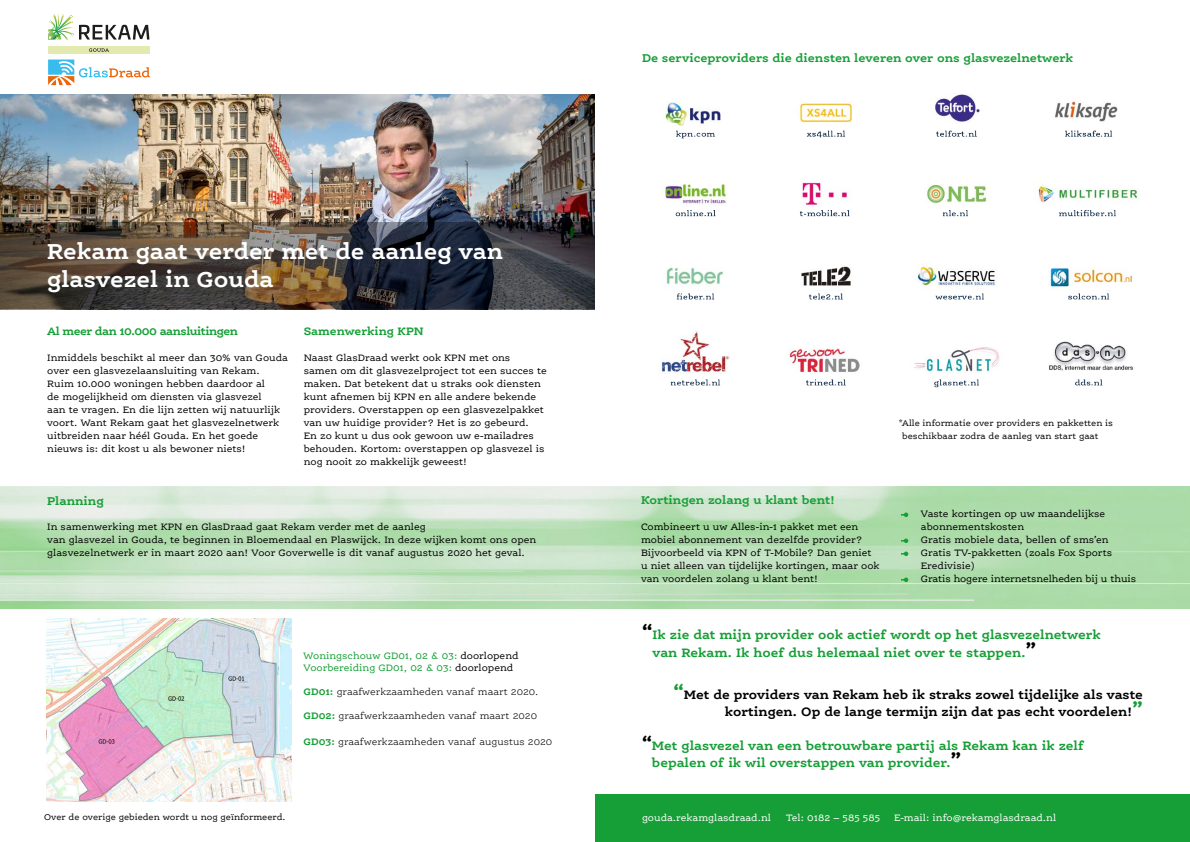
<style>
.page{position:relative;width:1190px;height:842px;background:#fff}
.page>*{position:absolute;margin:0;border:0;box-sizing:border-box;transform-origin:0 0}
.t1{font:700 23px/27.6px "Ernestine Pro";color:#fff}
.Alineastijl_1{font:700 13px/18px "Ernestine Pro";color:#169f36}
.Alineastijl_1-2{font:700 13px/17px "Ernestine Pro";color:#000;text-align:right}
.Kop{font:700 12px "Ernestine Pro";color:#169f36}
.subtekst{font:700 11.5px "Ernestine Pro";letter-spacing:-.04em;color:#169f36}
.Kop-2{font:700 11.5px "Ernestine Pro";color:#169f36}
.subtekst-2{font:10px/13px "Ernestine Pro";color:#000}
.t2{font:300 10px "Ernestine Pro";color:#000}
.t3{font:10px "Ernestine Pro";color:#fff}
.t4{font:10px "Ernestine Pro";color:#169f36}
.subtekst-3{font:9px/13px "Ernestine Pro";color:#000}
.s1{color:#000}
.s2{font-weight:700;color:#169f36}
.s3{font-size:20px;color:#000}
.s4{font-size:20px;color:#169f36}
.s5{font-size:19px;color:#000}
</style>
<div class="page">
<img style="left:0;top:95px;width:595px;height:127px">
<div style="left:595px;top:795px;width:595px;height:47px;background:#169f36"></div>
<img style="left:47px;top:618px;width:245px;height:183px">
<img style="left:0;top:222px;width:595px;height:87px">
<svg style="left:901px;top:512px;width:7px;height:5px"></svg>
<svg style="left:901px;top:538px;width:7px;height:5px"></svg>
<svg style="left:901px;top:551px;width:7px;height:5px"></svg>
<svg style="left:901px;top:577px;width:7px;height:5px"></svg>
<svg style="left:48px;top:14px;width:101px;height:26px"></svg>
<div style="left:48px;top:46px;width:102px;height:8px;background:#e3eab0"></div>
<svg style="left:48px;top:60px;width:102px;height:25px"></svg>
<svg style="left:89px;top:48px;width:20px;height:4px"></svg>
<img style="left:661px;top:94px;width:477px;height:294px">
<p class="t1" style="left:47px;top:237px;width:458px">Rekam gaat verder met de aanleg van glasvezel in Gouda</p>
<p class="subtekst" style="left:47px;top:324px;width:192px">Al meer dan 10.000 aansluitingen</p>
<p class="subtekst-2" style="left:47px;top:351px;width:242px">Inmiddels beschikt al meer dan 30% van Gouda over een glasvezelaansluiting van Rekam.<br>Ruim 10.000 woningen hebben daardoor al<br>de mogelijkheid om diensten via glasvezel<br>aan te vragen. En die lijn zetten wij natuurlijk voort. Want Rekam gaat het glasvezelnetwerk uitbreiden naar héél Gouda. En het goede nieuws is: dit kost u als bewoner niets!</p>
<p class="Kop-2" style="left:304px;top:324px;width:122px">Samenwerking KPN</p>
<p class="subtekst-2" style="left:304px;top:351px;width:208px">Naast GlasDraad werkt ook KPN met ons</p>
<p class="subtekst-2" style="left:304px;top:364px;width:244px">samen om dit glasvezelproject tot een succes te maken. Dat betekent dat u straks ook diensten kunt afnemen bij KPN en alle andere bekende providers. Overstappen op een glasvezelpakket van uw huidige provider? Het is zo gebeurd.<br>En zo kunt u dus ook gewoon uw e-mailadres behouden. Kortom: overstappen op glasvezel is nog nooit zo makkelijk geweest!</p>
<p class="Kop" style="left:47px;top:493px;width:58px">Planning</p>
<p class="subtekst-2" style="left:47px;top:520px;width:380px">In samenwerking met KPN en GlasDraad gaat Rekam verder met de aanleg</p>
<p class="subtekst-2" style="left:47px;top:533px;width:491px">van glasvezel in Gouda, te beginnen in Bloemendaal en Plaswijck. In deze wijken komt ons open glasvezelnetwerk er in maart 2020 aan! Voor Goverwelle is dit vanaf augustus 2020 het geval.</p>
<p class="t4" style="left:304px;top:649px;width:216px">Woningschouw GD01, 02 &amp; 03: <span class="s1">doorlopend</span></p>
<p class="t4" style="left:304px;top:661px;width:211px">Voorbereiding GD01, 02 &amp; 03: <span class="s1">doorlopend</span></p>
<p class="t2" style="left:304px;top:685px;width:236px"><span class="s2">GD01:</span> graafwerkzaamheden vanaf maart 2020.</p>
<p class="t2" style="left:304px;top:709px;width:235px"><span class="s2">GD02:</span> graafwerkzaamheden vanaf maart 2020</p>
<p class="t2" style="left:304px;top:736px;width:250px"><span class="s2">GD03:</span> graafwerkzaamheden vanaf augustus 2020</p>
<p class="subtekst-3" style="left:44px;top:810px;width:243px">Over de overige gebieden wordt u nog geïnformeerd.</p>
<p class="Kop" style="left:642px;top:50px;width:433px">De serviceproviders die diensten leveren over ons glasvezelnetwerk</p>
<p class="subtekst-3" style="left:902px;top:416px;width:212px;text-indent:-4px">*Alle informatie over providers en pakketten is beschikbaar zodra de aanleg van start gaat</p>
<p class="Kop" style="left:641px;top:492px;width:196px">Kortingen zolang u klant bent!</p>
<p class="subtekst-2" style="left:641px;top:520px;width:240px">Combineert u uw Alles-in-1 pakket met een mobiel abonnement van dezelfde provider?<br>Bijvoorbeeld via KPN of T-Mobile? Dan geniet u niet alleen van tijdelijke kortingen, maar ook van voordelen zolang u klant bent!</p>
<p class="subtekst-2" style="left:921px;top:507px;width:186px">Vaste kortingen op uw maandelijkse abonnementskosten</p>
<p class="subtekst-2" style="left:921px;top:533px;width:193px">Gratis mobiele data, bellen of sms’en<br>Gratis TV-pakketten (zoals Fox Sports<br>Eredivisie)</p>
<p class="subtekst-2" style="left:921px;top:572px;width:217px">Gratis hogere internetsnelheden bij u thuis</p>
<p class="Alineastijl_1" style="left:652px;top:625px;width:450px;text-indent:-10px"><span class="s3">“</span>Ik zie dat mijn provider ook actief wordt op het glasvezelnetwerk van Rekam. Ik hoef dus helemaal niet over te stappen.<span class="s3">”</span></p>
<p class="Alineastijl_1-2" style="left:673px;top:686px;width:471px"><span class="s4">“</span>Met de providers van Rekam heb ik straks zowel tijdelijke als vaste kortingen. Op de lange termijn zijn dat pas echt voordelen!<span class="s4">”</span></p>
<p class="Alineastijl_1" style="left:652px;top:737px;width:433px;line-height:17px;text-indent:-10px"><span class="s5">“</span>Met glasvezel van een betrouwbare partij als Rekam kan ik zelf bepalen of ik wil overstappen van provider.<span class="s3">”</span></p>
<p class="t3" style="left:642px;top:811px;width:131px">gouda.rekamglasdraad.nl</p>
<p class="t3" style="left:786px;top:811px;width:96px">Tel: 0182 – 585 585</p>
<p class="t3" style="left:894px;top:811px;width:164px">E-mail: info@rekamglasdraad.nl</p>
</div>
